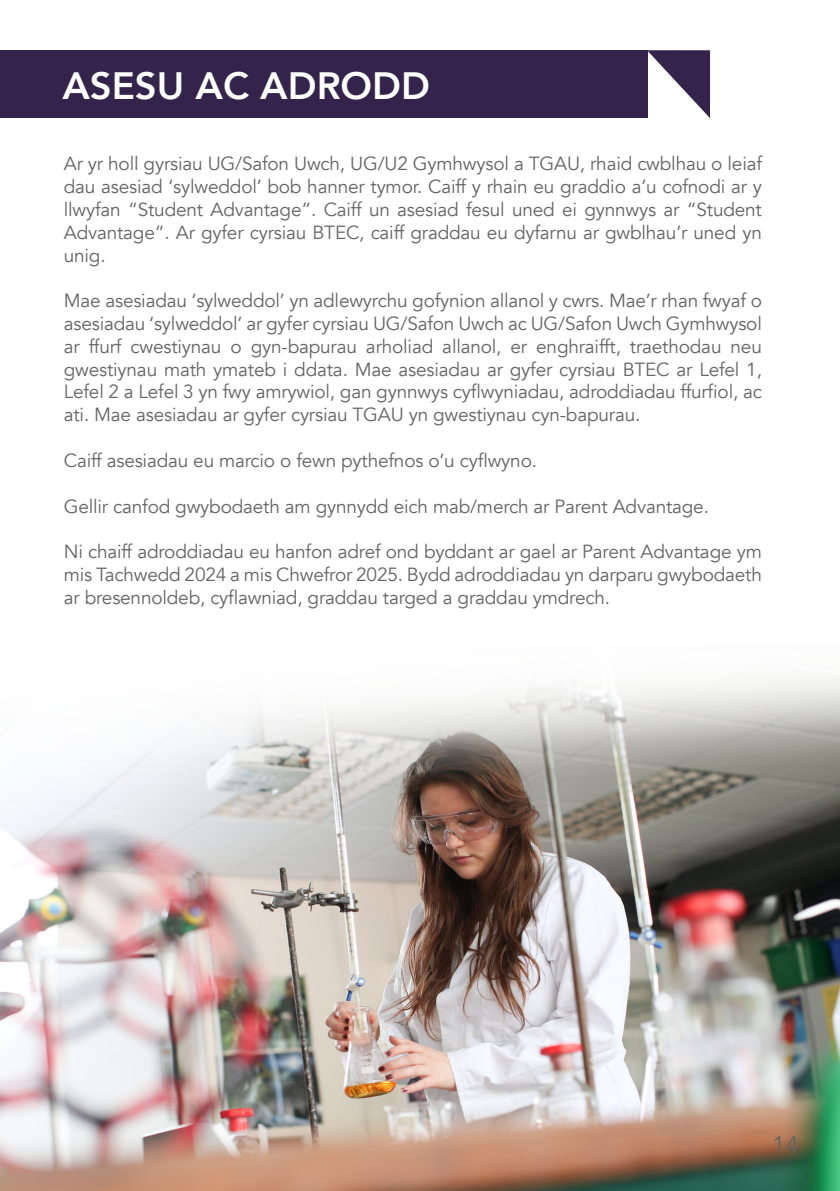
<style>
.page{position:relative;width:840px;height:1191px;background:#fff}
.page>*{position:absolute;margin:0;border:0;box-sizing:border-box;transform-origin:0 0}
.t1{font:800 38px "Avenir";color:#fff}
.t2{font:24px "Avenir";color:#656564}
.t3{font:19px/22.8px "Avenir";letter-spacing:-.01em;color:#646464;text-align:justify}
</style>
<div class="page">
<div style="left:0;top:50px;width:646px;height:68px;background:#34244b"></div>
<img style="left:0;top:785px;width:839px;height:406px">
<svg style="left:77px;top:771px;width:762px;height:14px;background:#a5a39d"></svg>
<svg style="left:104px;top:677px;width:735px;height:94px"></svg>
<svg style="left:646px;top:50px;width:63px;height:68px"></svg>
<h1 class="t1" style="left:62px;top:56px;width:369px">ASESU AC ADRODD</h1>
<p class="t3" style="left:64px;top:153px;width:699px">Ar yr holl gyrsiau UG/Safon Uwch, UG/U2 Gymhwysol a TGAU, rhaid cwblhau o leiaf dau asesiad ‘sylweddol’ bob hanner tymor. Caiff y rhain eu graddio a’u cofnodi ar y llwyfan “Student Advantage”. Caiff un asesiad fesul uned ei gynnwys ar “Student Advantage”. Ar gyfer cyrsiau BTEC, caiff graddau eu dyfarnu ar gwblhau’r uned yn unig.</p>
<p class="t3" style="left:64px;top:290px;width:699px">Mae asesiadau ‘sylweddol’ yn adlewyrchu gofynion allanol y cwrs. Mae’r rhan fwyaf o asesiadau ‘sylweddol’ ar gyfer cyrsiau UG/Safon Uwch ac UG/Safon Uwch Gymhwysol ar ffurf cwestiynau o gyn-bapurau arholiad allanol, er enghraifft, traethodau neu gwestiynau math ymateb i ddata. Mae asesiadau ar gyfer cyrsiau BTEC ar Lefel 1, Lefel 2 a Lefel 3 yn fwy amrywiol, gan gynnwys cyflwyniadau, adroddiadau ffurfiol, ac ati. Mae asesiadau ar gyfer cyrsiau TGAU yn gwestiynau cyn-bapurau.</p>
<p class="t3" style="left:64px;top:449px;width:474px">Caiff asesiadau eu marcio o fewn pythefnos o’u cyflwyno.</p>
<p class="t3" style="left:64px;top:495px;width:646px">Gellir canfod gwybodaeth am gynnydd eich mab/merch ar Parent Advantage.</p>
<p class="t3" style="left:64px;top:540px;width:699px">Ni chaiff adroddiadau eu hanfon adref ond byddant ar gael ar Parent Advantage ym mis Tachwedd 2024 a mis Chwefror 2025. Bydd adroddiadau yn darparu gwybodaeth ar bresennoldeb, cyflawniad, graddau targed a graddau ymdrech.</p>
<p class="t2" style="left:771px;top:1130px;width:28px">14</p>
</div>
